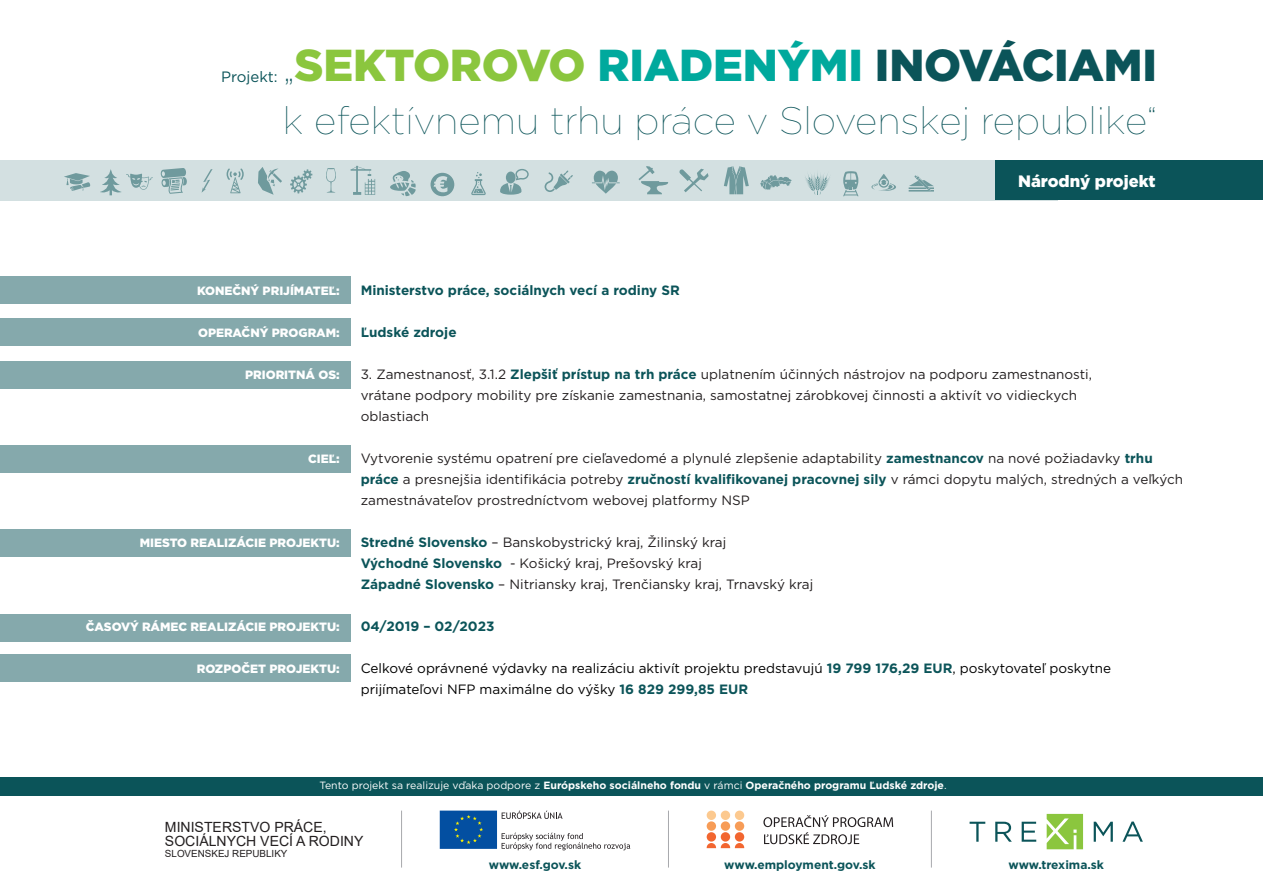
<style>
.page{position:relative;width:1263px;height:893px;background:#fff}
.page>*{position:absolute;margin:0;border:0;box-sizing:border-box;transform-origin:0 0}
.t1{font:900 44.7px "Gotham";letter-spacing:-.005em;color:#0b5459}
.t2{font:100 38.25px "Gotham";color:#0b5459}
.t3{font:900 16.5px "Gotham";color:#fff}
.t4{font:15px "Gotham";color:#0b5459}
.t5{font:14.1px/14.7px "Arial";color:#231f20}
.t6{font:13.5px/21px "Gotham";color:#231f20}
.t7{font:13.5px/21px "Gotham";color:#000}
.t8{font:700 13.5px "Gotham";color:#0b5459}
.t9{font:900 12px "Gotham";color:#fff}
.t10{font:700 12px "Gotham";color:#0b5459}
.t11{font:700 10.5px "Gotham";color:#fff}
.t12{font:9.9px "Arial";color:#231f20}
.s1{font-weight:100;font-size:44.25px}
.s2{color:#8bc63e}
.s3{color:#00a99d}
.s4{font-weight:700;color:#0b5459}
.s5{font-weight:400}
</style>
<div class="page">
<div style="left:0;top:276px;width:350px;height:28px;background:#85a9ac"></div>
<div style="left:0;top:318px;width:350px;height:28px;background:#85a9ac"></div>
<div style="left:0;top:361px;width:350px;height:28px;background:#85a9ac"></div>
<div style="left:0;top:445px;width:350px;height:28px;background:#85a9ac"></div>
<div style="left:0;top:529px;width:350px;height:28px;background:#85a9ac"></div>
<div style="left:0;top:614px;width:350px;height:28px;background:#85a9ac"></div>
<div style="left:0;top:654px;width:350px;height:28px;background:#85a9ac"></div>
<div style="left:0;top:161px;width:1058px;height:39px;background:#d3e0e1"></div>
<svg style="left:763px;top:815px;width:130px;height:29px"></svg>
<div style="left:707px;top:832px;width:9px;height:10px;background:#f26630;border-radius:50%"></div>
<div style="left:721px;top:832px;width:9px;height:10px;background:#f26630;border-radius:50%"></div>
<div style="left:735px;top:832px;width:9px;height:10px;background:#f26630;border-radius:50%"></div>
<div style="left:735px;top:821px;width:9px;height:10px;background:#f79c57;border-radius:50%"></div>
<div style="left:721px;top:821px;width:9px;height:10px;background:#f79c57;border-radius:50%"></div>
<div style="left:707px;top:821px;width:9px;height:10px;background:#f79c57;border-radius:50%"></div>
<div style="left:707px;top:811px;width:9px;height:9px;background:#fcc98f;border-radius:50%"></div>
<div style="left:721px;top:811px;width:9px;height:9px;background:#fcc98f;border-radius:50%"></div>
<div style="left:735px;top:811px;width:9px;height:9px;background:#fcc98f;border-radius:50%"></div>
<svg style="left:707px;top:843px;width:37px;height:5px"></svg>
<svg style="left:440px;top:811px;width:190px;height:39px"></svg>
<svg style="left:969px;top:822px;width:16px;height:20px"></svg>
<svg style="left:995px;top:822px;width:17px;height:20px"></svg>
<svg style="left:1022px;top:822px;width:14px;height:20px"></svg>
<svg style="left:1094px;top:822px;width:19px;height:20px"></svg>
<svg style="left:1122px;top:821px;width:21px;height:21px"></svg>
<svg style="left:1047px;top:814px;width:36px;height:35px"></svg>
<hr style="left:401px;top:811px;width:1px;height:56px;background:#a8a9ad">
<hr style="left:668px;top:811px;width:1px;height:56px;background:#a8a9ad">
<hr style="left:931px;top:811px;width:1px;height:56px;background:#a8a9ad">
<div style="left:995px;top:161px;width:268px;height:39px;background:#0b5459"></div>
<svg style="left:909px;top:175px;width:25px;height:17px"></svg>
<svg style="left:724px;top:166px;width:25px;height:28px"></svg>
<svg style="left:258px;top:167px;width:24px;height:28px"></svg>
<svg style="left:471px;top:172px;width:15px;height:23px"></svg>
<svg style="left:638px;top:166px;width:31px;height:28px"></svg>
<svg style="left:326px;top:168px;width:10px;height:25px"></svg>
<svg style="left:544px;top:171px;width:29px;height:21px"></svg>
<svg style="left:351px;top:166px;width:24px;height:29px"></svg>
<svg style="left:227px;top:169px;width:17px;height:24px"></svg>
<svg style="left:843px;top:171px;width:15px;height:25px"></svg>
<svg style="left:430px;top:173px;width:24px;height:23px"></svg>
<svg style="left:592px;top:171px;width:28px;height:23px"></svg>
<svg style="left:679px;top:169px;width:29px;height:23px"></svg>
<svg style="left:500px;top:169px;width:29px;height:26px"></svg>
<svg style="left:64px;top:173px;width:26px;height:18px"></svg>
<svg style="left:871px;top:174px;width:25px;height:17px"></svg>
<svg style="left:290px;top:169px;width:22px;height:24px"></svg>
<svg style="left:202px;top:169px;width:11px;height:23px"></svg>
<svg style="left:161px;top:168px;width:26px;height:26px"></svg>
<svg style="left:100px;top:169px;width:53px;height:26px"></svg>
<svg style="left:805px;top:173px;width:25px;height:22px"></svg>
<svg style="left:390px;top:171px;width:26px;height:25px"></svg>
<svg style="left:760px;top:175px;width:32px;height:15px"></svg>
<div style="left:0;top:777px;width:1263px;height:18px;background:#0b5459"></div>
<p class="t4" style="left:221px;top:67px;width:58px">Projekt:</p>
<p class="t1" style="left:283px;top:35px;width:875px"><span class="s1">„</span><span class="s2">SEKTOROVO</span> <span class="s3">RIADENÝMI</span> INOVÁCIAMI</p>
<p class="t2" style="left:283px;top:97px;width:876px">k efektívnemu trhu práce v Slovenskej republike“</p>
<p class="t3" style="left:1018px;top:170px;width:139px">Národný projekt</p>
<p class="t9" style="left:197px;top:282px;width:144px">KONEČNÝ PRIJÍMATEĽ:</p>
<p class="t8" style="left:361px;top:281px;width:321px">Ministerstvo práce, sociálnych vecí a rodiny SR</p>
<p class="t9" style="left:198px;top:324px;width:143px">OPERAČNÝ PROGRAM:</p>
<p class="t8" style="left:361px;top:323px;width:97px">Ľudské zdroje</p>
<p class="t9" style="left:245px;top:366px;width:96px">PRIORITNÁ OS:</p>
<p class="t6" style="left:361px;top:363px;width:733px">3. Zamestnanosť, 3.1.2 <span class="s4">Zlepšiť prístup na trh práce</span> uplatnením účinných nástrojov na podporu zamestnanosti, vrátane podpory mobility pre získanie zamestnania, samostatnej zárobkovej činnosti a aktivít vo vidieckych oblastiach</p>
<p class="t9" style="left:308px;top:450px;width:33px">CIEĽ:</p>
<p class="t6" style="left:361px;top:447px;width:824px">Vytvorenie systému opatrení pre cieľavedomé a plynulé zlepšenie adaptability <span class="s4">zamestnancov</span> na nové požiadavky <span class="s4">trhu práce</span> a presnejšia identifikácia potreby <span class="s4">zručností kvalifikovanej pracovnej sily</span> v rámci dopytu malých, stredných a veľkých zamestnávateľov prostredníctvom webovej platformy NSP</p>
<p class="t9" style="left:140px;top:534px;width:201px">MIESTO REALIZÁCIE PROJEKTU:</p>
<p class="t6" style="left:361px;top:531px;width:367px"><span class="s4">Stredné Slovensko</span> – Banskobystrický kraj, Žilinský kraj</p>
<p class="t6" style="left:361px;top:552px;width:343px"><span class="s4">Východné Slovensko</span> - Košický kraj, Prešovský kraj</p>
<p class="t6" style="left:361px;top:573px;width:454px"><span class="s4">Západné Slovensko</span> – Nitriansky kraj, Trenčiansky kraj, Trnavský kraj</p>
<p class="t9" style="left:86px;top:618px;width:255px">ČASOVÝ RÁMEC REALIZÁCIE PROJEKTU:</p>
<p class="t8" style="left:361px;top:617px;width:135px">04/2019 – 02/2023</p>
<p class="t9" style="left:197px;top:660px;width:144px">ROZPOČET PROJEKTU:</p>
<p class="t7" style="left:361px;top:657px;width:752px">Celkové oprávnené výdavky na realizáciu aktivít projektu predstavujú <span class="s4">19 799 176,29 EUR</span>, poskytovateľ poskytne prijímateľovi NFP maximálne do výšky <span class="s4">16 829 299,85 EUR</span></p>
<p class="t11" style="left:320px;top:779px;width:628px"><span class="s5">Tento projekt sa realizuje vďaka podpore z</span> Európskeho sociálneho fondu <span class="s5">v rámci</span> Operačného programu Ľudské zdroje<span class="s5">.</span></p>
<p class="t5" style="left:165px;top:819px;width:200px">MINISTERSTVO PRÁCE,<br>SOCIÁLNYCH VECÍ A RODINY</p>
<p class="t12" style="left:165px;top:847px;width:124px">SLOVENSKEJ REPUBLIKY</p>
<p class="t10" style="left:489px;top:857px;width:94px">www.esf.gov.sk</p>
<p class="t10" style="left:724px;top:857px;width:153px">www.employment.gov.sk</p>
<p class="t10" style="left:1008px;top:857px;width:97px">www.trexima.sk</p>
</div>
